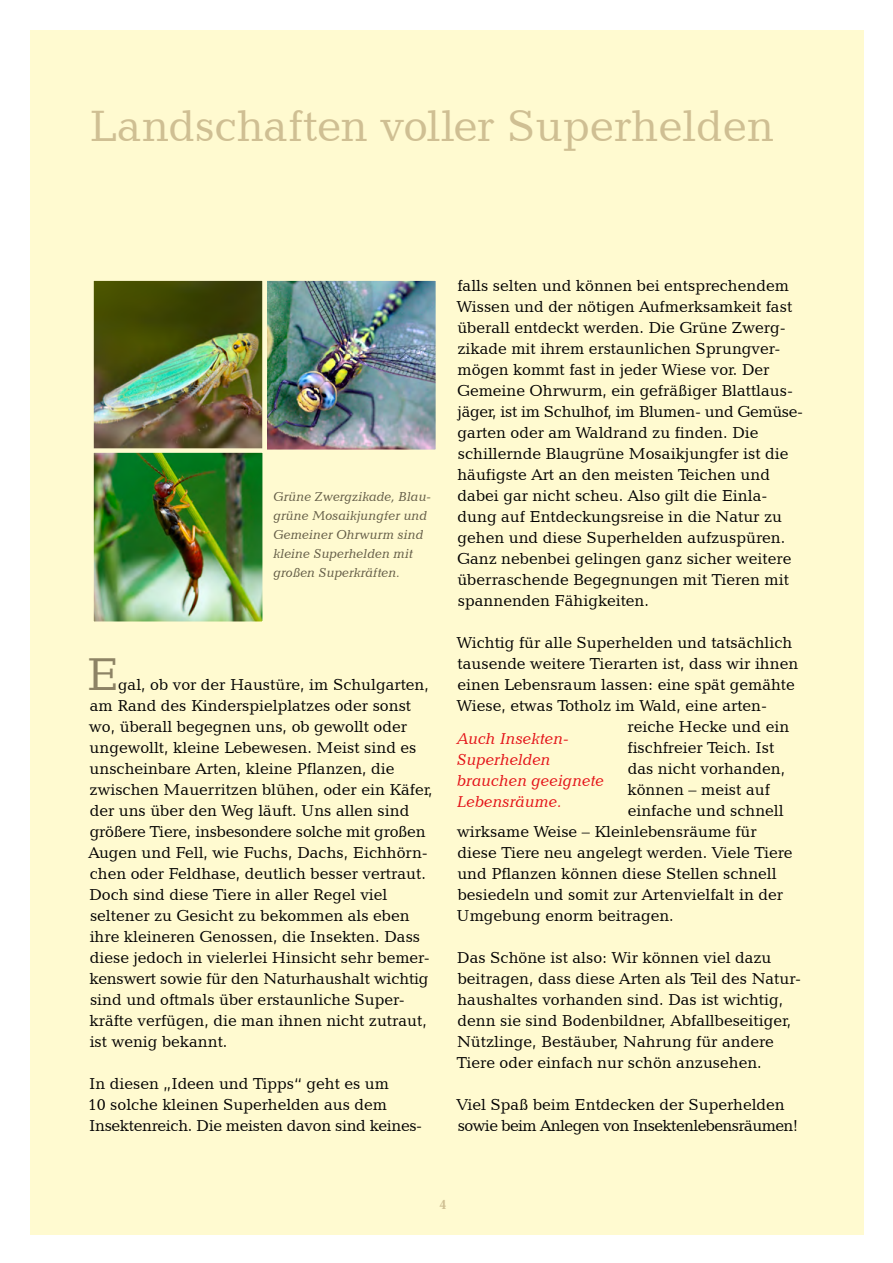
<style>
.page{position:relative;width:893px;height:1263px;background:#fff}
.page>*{position:absolute;margin:0;border:0;box-sizing:border-box;transform-origin:0 0}
.t1{font:47.25px "Candida BT";color:#8d8365}
.t2{font:45px "Candida BT";color:#cfbf93}
.t3{font:16.2px/21px "Candida BT";color:#000}
.t4{font:16.2px/21px "Candida BT";letter-spacing:-.035em;color:#000}
.t5{font:italic 16.2px/21px "Candida BT";color:#e41218}
.t6{font:700 13.5px "Candida BT";color:#cfbf93}
.t7{font:italic 13.2px/19.2px "Candida BT";color:#635c46}
.s1{font-size:15.75px}
</style>
<div class="page">
<div style="left:30px;top:30px;width:833px;height:1204px;background:#fffad0"></div>
<img style="left:94px;top:281px;width:341px;height:168px">
<div style="left:89px;top:276px;width:178px;height:178px;border:4px solid #fffad0"></div>
<div style="left:262px;top:276px;width:178px;height:178px;border:4px solid #fffad0"></div>
<img style="left:94px;top:453px;width:168px;height:168px">
<div style="left:89px;top:448px;width:178px;height:178px;border:4px solid #fffad0"></div>
<h2 class="t2" style="left:89px;top:97px;width:687px">Landschaften voller Superhelden</h2>
<p class="t7" style="left:274px;top:486px;width:159px">Grüne Zwergzikade, Blau&shy;grüne Mosaikjungfer und<br>Gemeiner Ohrwurm sind kleine Superhelden mit großen Superkräften.</p>
<h1 class="t1" style="left:86px;top:645px;width:34px">E</h1>
<p class="t3" style="left:88px;top:674px;width:346px;text-indent:30px"><span class="s1">g</span>al, ob vor der Haustüre, im Schulgarten, am Rand des Kinderspielplatzes oder sonst wo, überall begegnen uns, ob gewollt oder ungewollt, kleine Lebewesen. Meist sind es unscheinbare Arten, kleine Pflanzen, die zwischen Mauerritzen blühen, oder ein Käfer, der uns über den Weg läuft. Uns allen sind größere Tiere, insbesondere solche mit großen Augen und Fell, wie Fuchs, Dachs, Eichhörn&shy;chen oder Feldhase, deutlich besser vertraut.<br>Doch sind diese Tiere in aller Regel viel seltener zu Gesicht zu bekommen als eben ihre kleineren Genossen, die Insekten. Dass diese jedoch in vielerlei Hinsicht sehr bemer&shy;kenswert sowie für den Naturhaushalt wichtig sind und oftmals über erstaunliche Super&shy;kräfte verfügen, die man ihnen nicht zutraut, ist wenig bekannt.</p>
<p class="t3" style="left:88px;top:1073px;width:336px">In diesen „Ideen und Tipps“ geht es um<br>10 solche kleinen Superhelden aus dem<br>Insektenreich. Die meisten davon sind keines-</p>
<p class="t3" style="left:457px;top:275px;width:348px">falls selten und können bei entsprechendem Wissen und der nötigen Aufmerksamkeit fast überall entdeckt werden. Die Grüne Zwerg&shy;zikade mit ihrem erstaunlichen Sprungver&shy;mögen kommt fast in jeder Wiese vor. Der Gemeine Ohrwurm, ein gefräßiger Blattlaus&shy;jäger, ist im Schulhof, im Blumen- und Gemüse&shy;garten oder am Waldrand zu finden. Die schillernde Blaugrüne Mosaikjungfer ist die häufigste Art an den meisten Teichen und dabei gar nicht scheu. Also gilt die Einla&shy;dung auf Entdeckungsreise in die Natur zu gehen und diese Superhelden aufzuspüren.<br>Ganz nebenbei gelingen ganz sicher weitere überraschende Begegnungen mit Tieren mit spannenden Fähigkeiten.</p>
<p class="t3" style="left:457px;top:632px;width:337px">Wichtig für alle Superhelden und tatsächlich</p>
<p class="t3" style="left:458px;top:653px;width:342px">tausende weitere Tierarten ist, dass wir ihnen</p>
<p class="t3" style="left:458px;top:674px;width:339px">einen Lebensraum lassen: eine spät gemähte</p>
<p class="t3" style="left:457px;top:695px;width:312px">Wiese, etwas Totholz im Wald, eine arten-</p>
<p class="t3" style="left:628px;top:716px;width:163px">reiche Hecke und ein</p>
<p class="t3" style="left:627px;top:737px;width:148px">fischfreier Teich. Ist</p>
<p class="t3" style="left:628px;top:758px;width:159px">das nicht vorhanden,</p>
<p class="t3" style="left:627px;top:779px;width:144px">können – meist auf</p>
<p class="t3" style="left:628px;top:800px;width:157px">einfache und schnell</p>
<p class="t3" style="left:457px;top:821px;width:301px">wirksame Weise – Kleinlebensräume für</p>
<p class="t3" style="left:458px;top:842px;width:336px">diese Tiere neu angelegt werden. Viele Tiere</p>
<p class="t3" style="left:457px;top:863px;width:321px">und Pflanzen können diese Stellen schnell</p>
<p class="t3" style="left:458px;top:884px;width:327px">besiedeln und somit zur Artenvielfalt in der</p>
<p class="t3" style="left:457px;top:905px;width:219px">Umgebung enorm beitragen.</p>
<p class="t3" style="left:457px;top:947px;width:346px">Das Schöne ist also: Wir können viel dazu beitragen, dass diese Arten als Teil des Natur&shy;haushaltes vorhanden sind. Das ist wichtig, denn sie sind Bodenbildner, Abfallbeseitiger, Nützlinge, Bestäuber, Nahrung für andere Tiere oder einfach nur schön anzusehen.</p>
<p class="t4" style="left:456px;top:1094px;width:343px">Viel Spaß beim Entdecken der Superhelden sowie beim Anlegen von Insektenlebensräumen!</p>
<p class="t5" style="left:457px;top:727px;width:148px">Auch Insekten-<br>Superhelden brauchen geeignete<br>Lebensräume.</p>
<p class="t6" style="left:439px;top:1196px;width:9px">4</p>
</div>
